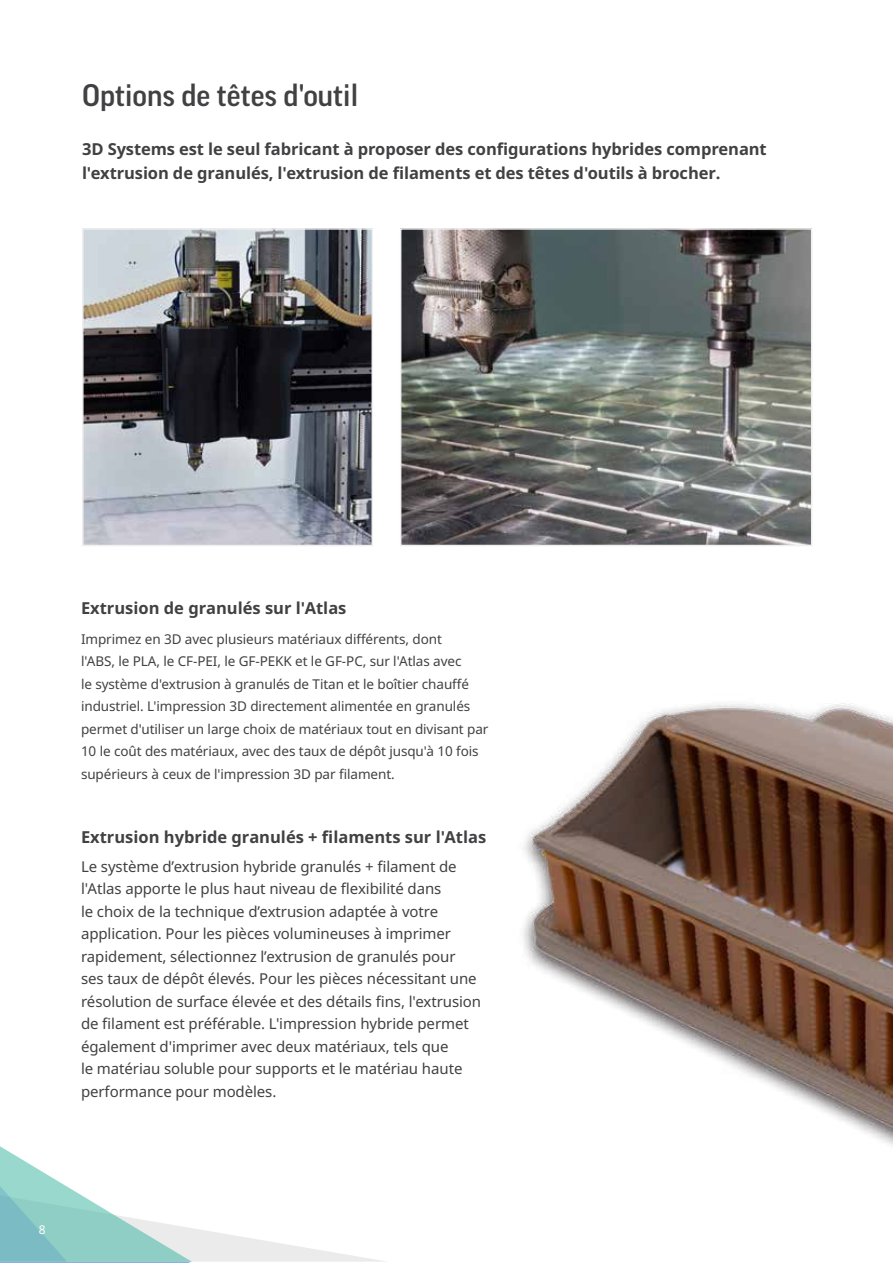
<style>
.page{position:relative;width:893px;height:1263px;background:#fff}
.page>*{position:absolute;margin:0;border:0;box-sizing:border-box;transform-origin:0 0}
.t1{font:500 30px "Good Pro";color:#414042}
.t2{font:700 16.5px/24px "Noto Sans";letter-spacing:-.005em;color:#414042}
.t3{font:15px/22.5px "Noto Sans";letter-spacing:-.005em;color:#414042}
.t4{font:13.5px/22.5px "Noto Sans";letter-spacing:-.005em;color:#414042}
.t5{font:12px "Noto Sans";color:#fff}
</style>
<div class="page">
<img style="left:403px;top:231px;width:406px;height:312px">
<div style="left:400px;top:228px;width:412px;height:318px;border:2px solid #efeff0"></div>
<img style="left:85px;top:231px;width:285px;height:312px">
<div style="left:82px;top:228px;width:291px;height:318px;border:2px solid #efeff0"></div>
<svg style="left:192px;top:1228px;width:193px;height:34px;fill:#f1f2f2"></svg>
<svg style="left:0;top:1146px;width:192px;height:117px"></svg>
<img style="left:523px;top:703px;width:370px;height:443px">
<h1 class="t1" style="left:82px;top:78px;width:278px">Options de têtes d'outil</h1>
<p class="t2" style="left:82px;top:137px;width:686px">3D Systems est le seul fabricant à proposer des configurations hybrides comprenant l'extrusion de granulés, l'extrusion de filaments et des têtes d'outils à brocher.</p>
<p class="t2" style="left:81px;top:596px;width:267px">Extrusion de granulés sur l'Atlas</p>
<p class="t4" style="left:81px;top:627px;width:409px">Imprimez en 3D avec plusieurs matériaux différents, dont<br>l'ABS, le PLA, le CF-PEI, le GF-PEKK et le GF-PC, sur l'Atlas avec<br>le système d'extrusion à granulés de Titan et le boîtier chauffé industriel. L'impression 3D directement alimentée en granulés permet d'utiliser un large choix de matériaux tout en divisant par 10 le coût des matériaux, avec des taux de dépôt jusqu'à 10 fois supérieurs à ceux de l'impression 3D par filament.</p>
<p class="t2" style="left:81px;top:824px;width:407px">Extrusion hybride granulés + filaments sur l'Atlas</p>
<p class="t3" style="left:81px;top:855px;width:402px">Le système d’extrusion hybride granulés + filament de l'Atlas apporte le plus haut niveau de flexibilité dans<br>le choix de la technique d’extrusion adaptée à votre application. Pour les pièces volumineuses à imprimer rapidement, sélectionnez l’extrusion de granulés pour ses taux de dépôt élevés. Pour les pièces nécessitant une résolution de surface élevée et des détails fins, l'extrusion de filament est préférable. L'impression hybride permet également d'imprimer avec deux matériaux, tels que<br>le matériau soluble pour supports et le matériau haute performance pour modèles.</p>
<p class="t5" style="left:39px;top:1222px;width:8px">8</p>
</div>
